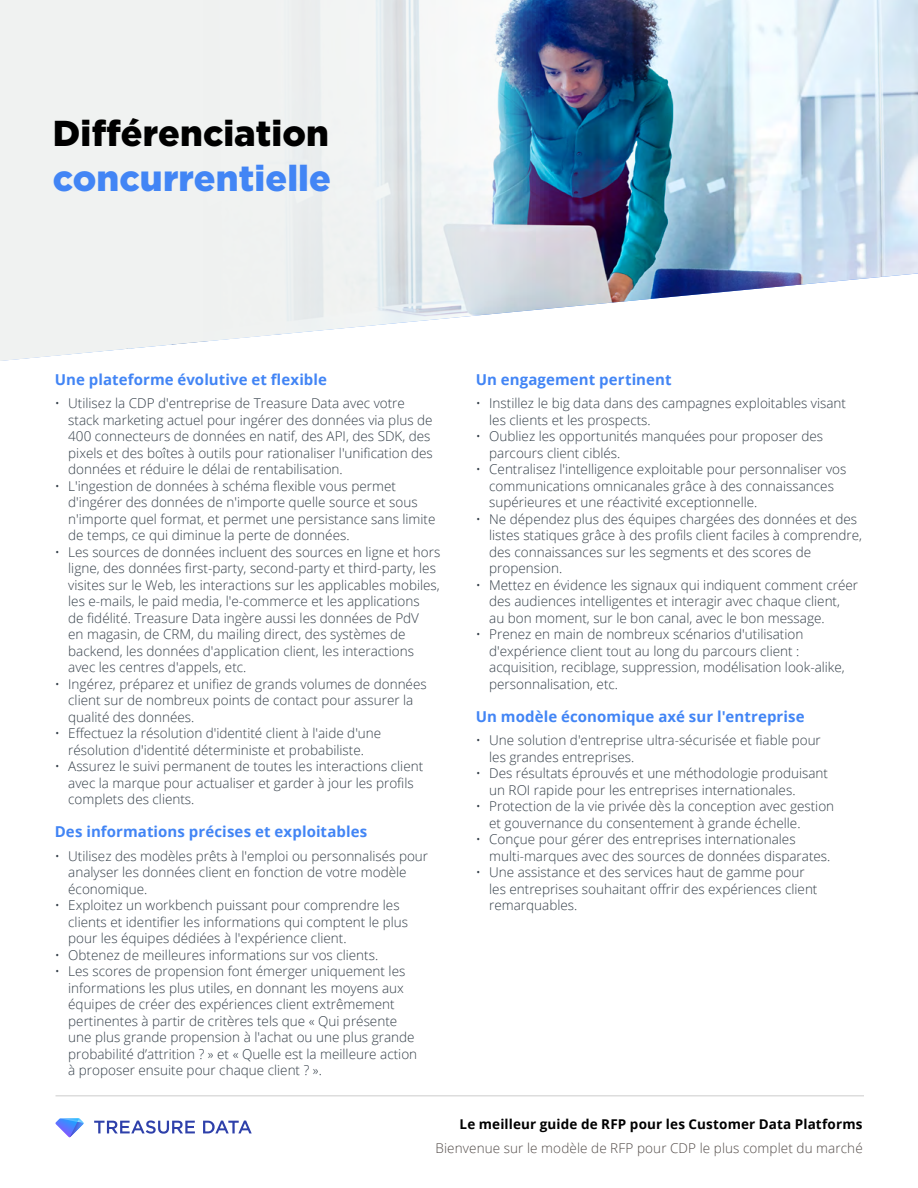
<style>
.page{position:relative;width:918px;height:1188px;background:#fff}
.page>*{position:absolute;margin:0;border:0;box-sizing:border-box;transform-origin:0 0}
.Page_Body{font:900 36px/45px "Gotham";letter-spacing:.005em;color:#000}
.Page_Body-2{font:700 15px "Open Sans";letter-spacing:.005em;color:#4285f5}
.t1{font:300 13.5px/16.5px "Open Sans";color:#333e48}
.Page_Body-3{font:300 13.5px "Open Sans";letter-spacing:.01em;color:#524b48}
.Page_Body-4{font:700 13.5px "Open Sans";letter-spacing:.01em;color:#000}
.s1{color:#4285f5}
</style>
<div class="page">
<img style="left:0;top:0;width:918px;height:361px">
<svg style="left:56px;top:1118px;width:28px;height:19px"></svg>
<svg style="left:94px;top:1120px;width:101px;height:14px"></svg>
<svg style="left:203px;top:1121px;width:49px;height:12px"></svg>
<hr style="left:56px;top:1095px;width:808px;height:1px;background:#ccc">
<p class="Page_Body" style="left:53px;top:111px;width:280px">Différenciation <span class="s1">concurrentielle</span></p>
<p class="Page_Body-2" style="left:55px;top:369px;width:274px">Une plateforme évolutive et flexible</p>
<p class="t1" style="left:68px;top:395px;width:366px;text-indent:-14px">• Utilisez la CDP d'entreprise de Treasure Data avec votre stack marketing actuel pour ingérer des données via plus de 400 connecteurs de données en natif, des API, des SDK, des pixels et des boîtes à outils pour rationaliser l'unification des données et réduire le délai de rentabilisation.</p>
<p class="t1" style="left:68px;top:477px;width:369px;text-indent:-14px">• L'ingestion de données à schéma flexible vous permet d'ingérer des données de n'importe quelle source et sous n'importe quel format, et permet une persistance sans limite de temps, ce qui diminue la perte de données.</p>
<p class="t1" style="left:68px;top:543px;width:374px;text-indent:-14px">• Les sources de données incluent des sources en ligne et hors ligne, des données first-party, second-party et third-party, les visites sur le Web, les interactions sur les applicables mobiles, les e-mails, le paid media, l'e-commerce et les applications<br>de fidélité. Treasure Data ingère aussi les données de PdV<br>en magasin, de CRM, du mailing direct, des systèmes de backend, les données d'application client, les interactions avec les centres d'appels, etc.</p>
<p class="t1" style="left:68px;top:675px;width:360px;text-indent:-14px">• Ingérez, préparez et unifiez de grands volumes de données client sur de nombreux points de contact pour assurer la qualité des données.</p>
<p class="t1" style="left:55px;top:725px;width:328px;text-align:center">• Effectuez la résolution d'identité client à l'aide d'une résolution d'identité déterministe et probabiliste.</p>
<p class="t1" style="left:68px;top:758px;width:357px;text-indent:-14px">• Assurez le suivi permanent de toutes les interactions client avec la marque pour actualiser et garder à jour les profils complets des clients.</p>
<p class="Page_Body-2" style="left:55px;top:821px;width:314px">Des informations précises et exploitables</p>
<p class="t1" style="left:68px;top:847px;width:361px;text-indent:-14px">• Utilisez des modèles prêts à l'emploi ou personnalisés pour analyser les données client en fonction de votre modèle économique.</p>
<p class="t1" style="left:68px;top:897px;width:341px;text-indent:-14px">• Exploitez un workbench puissant pour comprendre les clients et identifier les informations qui comptent le plus pour les équipes dédiées à l'expérience client.</p>
<p class="t1" style="left:55px;top:946px;width:325px">• Obtenez de meilleures informations sur vos clients.</p>
<p class="t1" style="left:68px;top:963px;width:351px;text-indent:-14px">• Les scores de propension font émerger uniquement les informations les plus utiles, en donnant les moyens aux équipes de créer des expériences client extrêmement pertinentes à partir de critères tels que « Qui présente une plus grande propension à l'achat ou une plus grande probabilité d’attrition ? » et « Quelle est la meilleure action à proposer ensuite pour chaque client ? ».</p>
<p class="Page_Body-2" style="left:476px;top:369px;width:197px">Un engagement pertinent</p>
<p class="t1" style="left:489px;top:395px;width:358px;text-indent:-14px">• Instillez le big data dans des campagnes exploitables visant les clients et les prospects.</p>
<p class="t1" style="left:489px;top:428px;width:335px;text-indent:-14px">• Oubliez les opportunités manquées pour proposer des parcours client ciblés.</p>
<p class="t1" style="left:489px;top:461px;width:359px;text-indent:-14px">• Centralisez l'intelligence exploitable pour personnaliser vos communications omnicanales grâce à des connaissances supérieures et une réactivité exceptionnelle.</p>
<p class="t1" style="left:489px;top:510px;width:374px;text-indent:-14px">• Ne dépendez plus des équipes chargées des données et des listes statiques grâce à des profils client faciles à comprendre, des connaissances sur les segments et des scores de propension.</p>
<p class="t1" style="left:489px;top:576px;width:370px;text-indent:-14px">• Mettez en évidence les signaux qui indiquent comment créer des audiences intelligentes et interagir avec chaque client, au bon moment, sur le bon canal, avec le bon message.</p>
<p class="t1" style="left:489px;top:626px;width:357px;text-indent:-14px">• Prenez en main de nombreux scénarios d'utilisation d'expérience client tout au long du parcours client : acquisition, reciblage, suppression, modélisation look-alike, personnalisation, etc.</p>
<p class="Page_Body-2" style="left:476px;top:706px;width:330px">Un modèle économique axé sur l'entreprise</p>
<p class="t1" style="left:489px;top:732px;width:333px;text-indent:-14px">• Une solution d'entreprise ultra-sécurisée et fiable pour les grandes entreprises.</p>
<p class="t1" style="left:489px;top:765px;width:340px;text-indent:-14px">• Des résultats éprouvés et une méthodologie produisant un ROI rapide pour les entreprises internationales.</p>
<p class="t1" style="left:489px;top:798px;width:347px;text-indent:-14px">• Protection de la vie privée dès la conception avec gestion et gouvernance du consentement à grande échelle.</p>
<p class="t1" style="left:489px;top:831px;width:343px;text-indent:-14px">• Conçue pour gérer des entreprises internationales multi-marques avec des sources de données disparates.</p>
<p class="t1" style="left:489px;top:864px;width:330px;text-indent:-14px">• Une assistance et des services haut de gamme pour les entreprises souhaitant offrir des expériences client remarquables.</p>
<p class="Page_Body-4" style="left:460px;top:1114px;width:405px">Le meilleur guide de RFP pour les Customer Data Platforms</p>
<p class="Page_Body-3" style="left:435px;top:1139px;width:429px">Bienvenue sur le modèle de RFP pour CDP le plus complet du marché</p>
</div>
